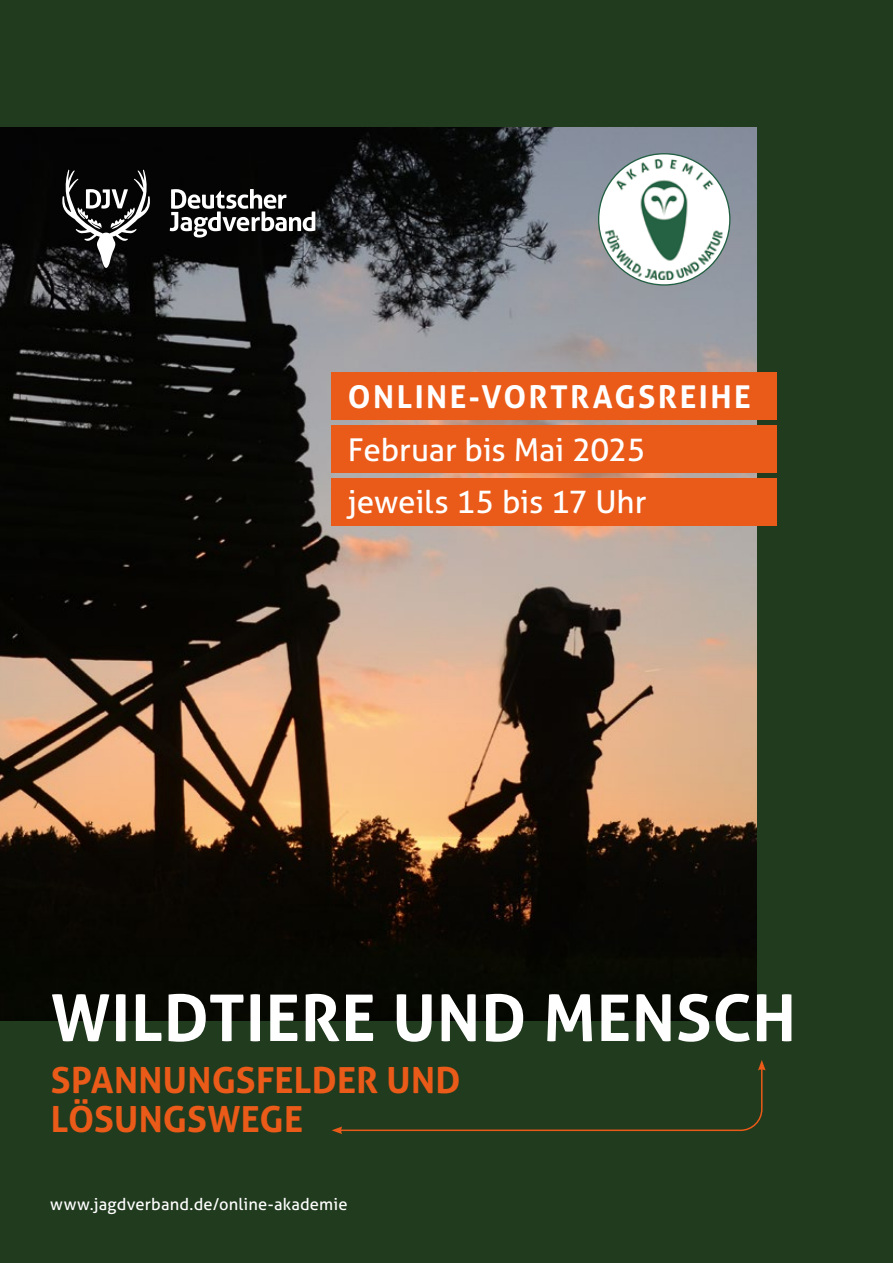
<style>
.page{position:relative;width:893px;height:1263px;background:#213b1e}
.page>*{position:absolute;margin:0;border:0;box-sizing:border-box;transform-origin:0 0}
.t1{font:700 64.5px "Aller";letter-spacing:.015em;color:#fff}
.t2{font:700 36px/39px "Aller";letter-spacing:.005em;color:#ea5a18}
.t3{font:31.5px/52.5px "Aller";letter-spacing:-.01em;color:#fff}
.t4{font:700 31.5px "Aller";letter-spacing:.075em;color:#fff}
.t5{font:16.5px "Aller";letter-spacing:.01em;color:#fff}
</style>
<div class="page">
<img style="left:0;top:128px;width:757px;height:892px">
<svg style="left:170px;top:189px;width:145px;height:48px;background:#565656"></svg>
<svg style="left:61px;top:169px;width:91px;height:99px;background:#3d3d3d"></svg>
<svg style="left:332px;top:1060px;width:434px;height:74px"></svg>
<svg style="left:599px;top:154px;width:131px;height:131px"></svg>
<img style="left:605px;top:159px;width:117px;height:121px">
<div style="left:332px;top:372px;width:445px;height:48px;background:#ea5a18"></div>
<div style="left:332px;top:425px;width:445px;height:48px;background:#ea5a18"></div>
<div style="left:332px;top:478px;width:445px;height:48px;background:#ea5a18"></div>
<h3 class="t4" style="left:348px;top:377px;width:405px">ONLINE-VORTRAGSREIHE</h3>
<h3 class="t3" style="left:348px;top:423px;width:300px">Februar bis Mai 2025 jeweils 15 bis 17 Uhr</h3>
<h1 class="t1" style="left:51px;top:978px;width:746px">WILDTIERE UND MENSCH</h1>
<h2 class="t2" style="left:51px;top:1061px;width:411px">SPANNUNGSFELDER UND<br>LÖSUNGSWEGE</h2>
<p class="t5" style="left:50px;top:1194px;width:299px">www.jagdverband.de/online-akademie</p>
</div>
